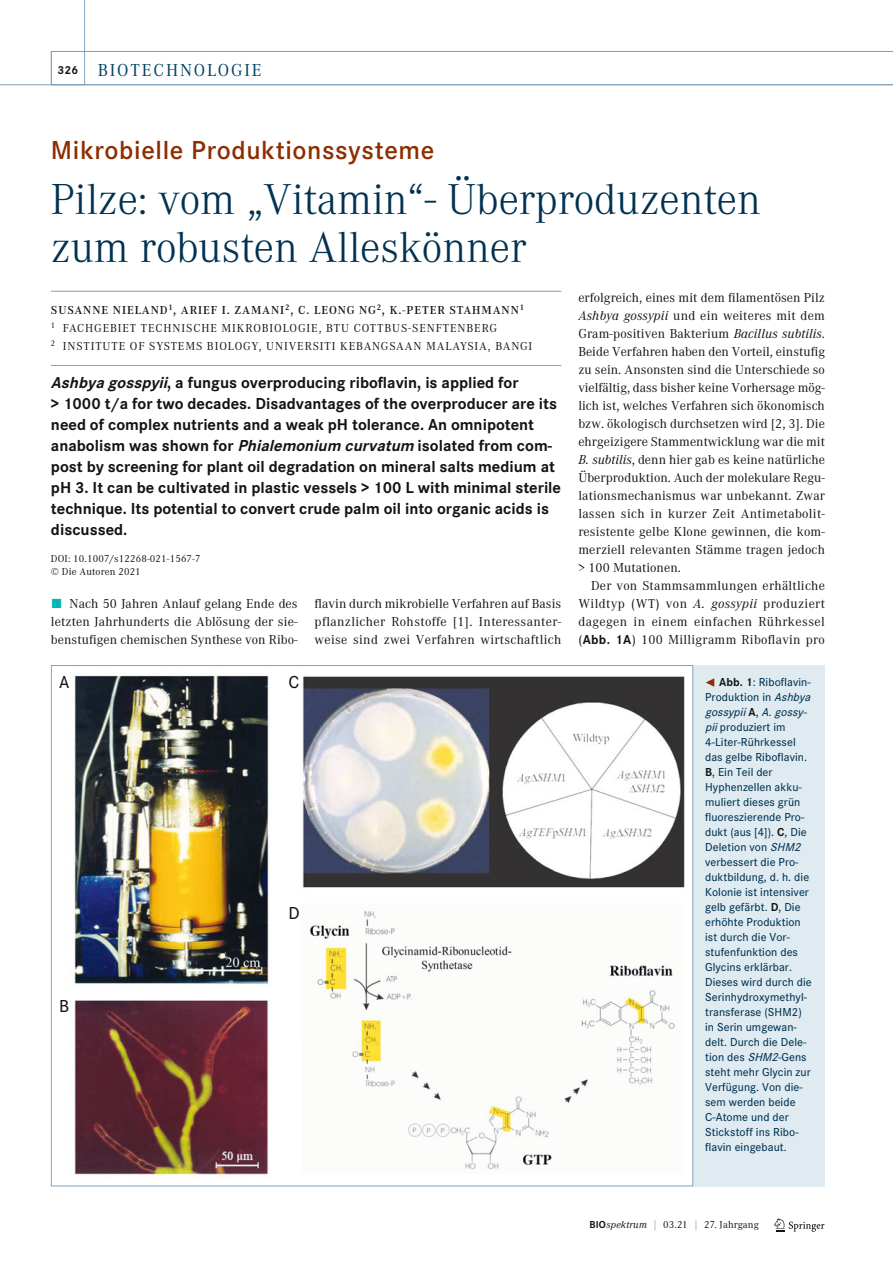
<style>
.page{position:relative;width:893px;height:1263px;background:#fff}
.page>*{position:absolute;margin:0;border:0;box-sizing:border-box;transform-origin:0 0}
.t1{font:300 45px/48px "Corporate A";color:#003252}
.t2{font:600 27px "Corporate S";letter-spacing:.02em;color:#8d2d00}
.t3{font:18px "Corporate A";letter-spacing:.1em;color:#004264}
.t4{font:500 18px "Corporate S";color:#131413}
.t5{font:700 16.5px/21px "Corporate S";color:#131413}
.t6{font:13.5px/18px "Corporate A";letter-spacing:.02em;color:#131413;text-align:justify}
.t7{font:500 12px/15px "Corporate S";letter-spacing:.005em;color:#003252}
.t8{font:12px/18px "Corporate A";letter-spacing:.075em;color:#131413}
.t9{font:10.5px/13.5px "Corporate A";letter-spacing:.015em;color:#131413}
.s1{font-family:"Corporate S";font-weight:700;font-size:12px;color:#131413}
.s2{font-weight:600}
.s3{font-style:italic}
.s4{font-family:"The Sans Expert";color:#00b7b5}
.s5{font-family:"Corporate S";font-weight:700}
.s6{font-family:"The Sans Expert";font-weight:400;color:#8d2d00}
.s7{font-weight:700;color:#131413}
.s8{color:#658ba6}
</style>
<div class="page">
<svg style="left:774px;top:1218px;width:50px;height:14px"></svg>
<hr style="left:51px;top:291px;width:510px;height:1px;background:#84a2ba">
<hr style="left:51px;top:365px;width:510px;height:1px;background:#84a2ba">
<div style="left:693px;top:665px;width:132px;height:521px;background:#dfebf1"></div>
<img style="left:74px;top:675px;width:611px;height:500px">
<svg style="left:0;top:0;width:85px;height:85px"></svg>
<div style="left:51px;top:51px;width:842px;height:34px;border:1px solid #84a2ba"></div>
<h3 class="t3" style="left:58px;top:63px;width:206px"><span class="s1">326</span> BIOTECHNOLOGIE</h3>
<h2 class="t2" style="left:51px;top:141px;width:385px">Mikrobielle Produktionssysteme</h2>
<h1 class="t1" style="left:51px;top:179px;width:711px">Pilze: vom „Vitamin“- Überproduzenten zum robusten Alleskönner</h1>
<p class="t8" style="left:51px;top:302px;width:483px"><span class="s2">SUSANNE NIELAND</span><sup>1</sup><span class="s2">, ARIEF I. ZAMANI</span><sup>2</sup><span class="s2">, C. LEONG NG</span><sup>2</sup><span class="s2">, K.-PETER STAHMANN</span><sup>1<br></sup><sup>1</sup> FACHGEBIET TECHNISCHE MIKROBIOLOGIE, BTU COTTBUS-SENFTENBERG<br><sup>2</sup> INSTITUTE OF SYSTEMS BIOLOGY, UNIVERSITI KEBANGSAAN MALAYSIA, BANGI</p>
<p class="t5" style="left:51px;top:374px;width:512px"><span class="s3">Ashbya gosspyii</span>, a fungus overproducing riboflavin, is applied for<br>&gt; 1000 t/a for two decades. Disadvantages of the overproducer are its need of complex nutrients and a weak pH tolerance. An omnipotent anabolism was shown for <span class="s3">Phialemonium curvatum</span> isolated from com&shy;post by screening for plant oil degradation on mineral salts medium at pH 3. It can be cultivated in plastic vessels &gt; 100 L with minimal sterile technique. Its potential to convert crude palm oil into organic acids is discussed.</p>
<p class="t9" style="left:51px;top:552px;width:151px">DOI: 10.1007/s12268-021-1567-7 © Die Autoren 2021</p>
<p class="t6" style="left:51px;top:596px;width:248px"><span class="s4">ó</span> Nach 50 Jahren Anlauf gelang Ende des letzten Jahrhunderts die Ablösung der sie&shy;benstufigen chemischen Synthese von Ribo-</p>
<p class="t6" style="left:315px;top:596px;width:248px">flavin durch mikrobielle Verfahren auf Basis pflanzlicher Rohstoffe [1]. Interessanter&shy;weise sind zwei Verfahren wirtschaftlich</p>
<h3 class="t4" style="left:59px;top:675px;width:12px">A</h3>
<h3 class="t4" style="left:59px;top:999px;width:12px">B</h3>
<h3 class="t4" style="left:288px;top:675px;width:12px">C</h3>
<h3 class="t4" style="left:288px;top:906px;width:13px">D</h3>
<p class="t6" style="left:578px;top:290px;width:248px">erfolgreich, eines mit dem filamentösen Pilz <span class="s3">Ashbya gossypii</span> und ein weiteres mit dem Gram-positiven Bakterium <span class="s3">Bacillus subtilis</span>.<br>Beide Verfahren haben den Vorteil, einstufig zu sein. Ansonsten sind die Unterschiede so vielfältig, dass bisher keine Vorhersage mög&shy;lich ist, welches Verfahren sich ökonomisch bzw. ökologisch durchsetzen wird [2, 3]. Die ehrgeizigere Stammentwicklung war die mit <span class="s3">B. subtilis</span>, denn hier gab es keine natürliche Überproduktion. Auch der molekulare Regu&shy;lationsmechanismus war unbekannt. Zwar lassen sich in kurzer Zeit Antimetabolit&shy;resistente gelbe Klone gewinnen, die kom&shy;merziell relevanten Stämme tragen jedoch &gt; 100 Mutationen.</p>
<p class="t6" style="left:578px;top:578px;width:248px;text-indent:13px">Der von Stammsammlungen erhältliche Wildtyp (WT) von <span class="s3">A. gossypii</span> produziert dagegen in einem einfachen Rührkessel (<span class="s5">Abb. 1A</span>) 100 Milligramm Riboflavin pro</p>
<p class="t7" style="left:705px;top:676px;width:109px"><span class="s6">¯</span> <span class="s7">Abb. 1</span>: Ribo flavin-<br>Produktion in <span class="s3">Ashbya gossypii</span> <span class="s7">A</span> , <span class="s3">A.gossy&shy;pii</span>produziert im<br>4-Liter-Rührkessel das gelbe Riboflavin.<br><span class="s7">B</span>, Ein Teil der<br>Hyphenzellen akku&shy;muliert dieses grün fluoreszierende Pro&shy;dukt (aus [4]). <span class="s7">C</span>, Die<br>Deletion von <span class="s3">SHM2 </span>verbessert die Pro&shy;duktbildung, d. h. die<br>Kolonie ist intensiver gelb gefärbt. <span class="s7">D</span>, Die erhöhte Produktion ist durch die Vor&shy;stufenfunktion des<br>Glycins erklärbar.<br>Dieses wird durch die<br>Serinhydroxymethyl&shy;transferase (SHM2) in Serin umgewan&shy;delt. Durch die Dele&shy;tion des <span class="s3">SHM2</span>-Gens steht mehr Glycin zur<br>Verfügung. Von die&shy;sem werden beide<br>C-Atome und der<br>Stickstoff ins Ribo&shy;flavin eingebaut.</p>
<p class="t9" style="left:589px;top:1219px;width:171px"><span class="s5">BIO</span><span class="s3">spektrum</span> <span class="s8">|</span> 03.21 <span class="s8">|</span> 27. Jahrgang</p>
</div>
